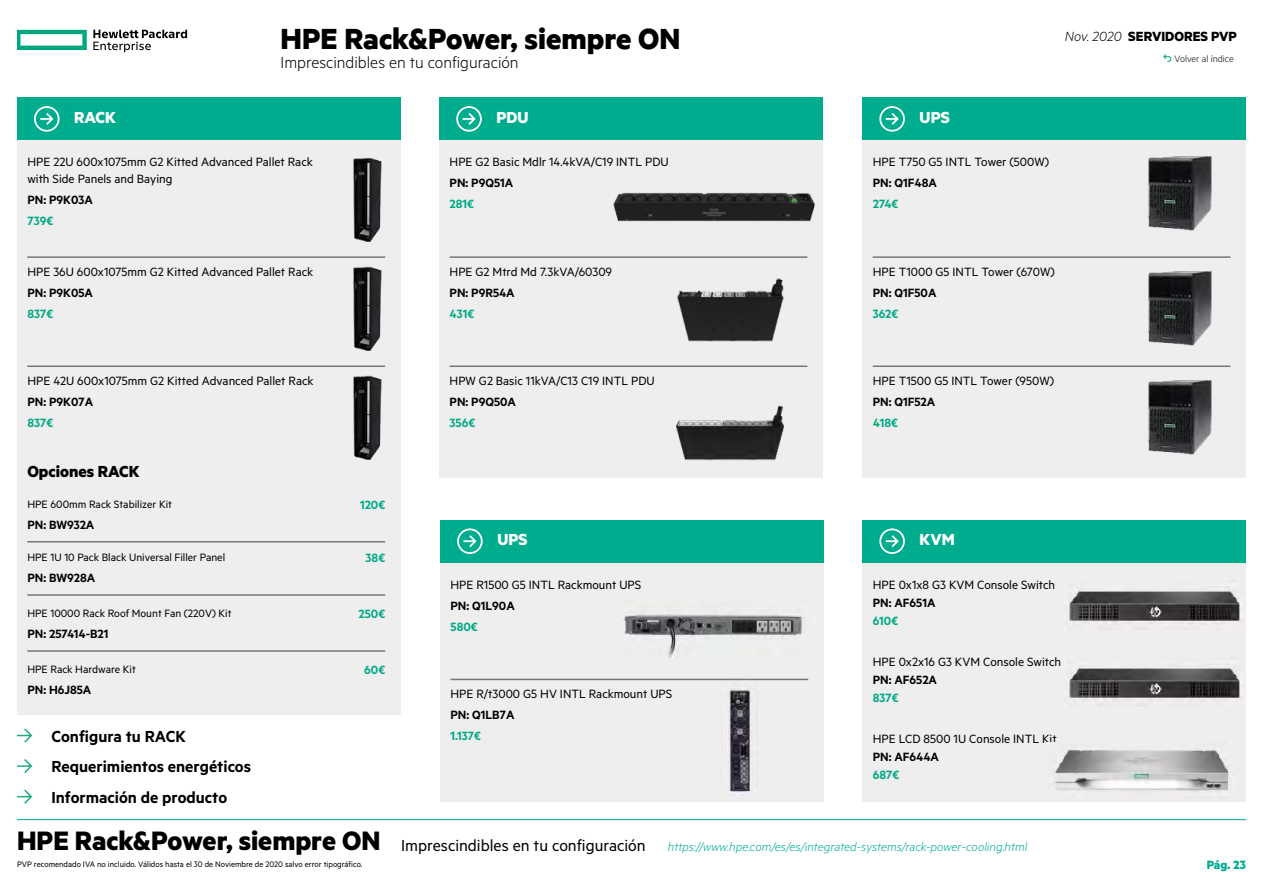
<style>
.page{position:relative;width:1263px;height:893px;background:#fff}
.page>*{position:absolute;margin:0;border:0;box-sizing:border-box;transform-origin:0 0}
.t1{font:700 33px "Metric HPE";color:#000}
.t2{font:600 18px/30.6px "Metric";color:#000}
.t3{font:300 18px "Metric";color:#000}
.t4{font:700 18px "Metric";color:#fff}
.t5{font:700 18px "Metric";color:#000}
.t6{font:700 15px "Metric";color:#000}
.t7{font:13.5px/16.2px "Metric";color:#000}
.t8{font:600 13.5px "Metric";color:#000}
.t9{font:italic 300 13.5px "Metric";color:#00ac8e}
.t10{font:600 13.5px "Metric";color:#00a984}
.t11{font:700 13.5px "Metric";color:#00ac8e}
.t12{font:12px "Metric";color:#000}
.t13{font:300 10.5px "Metric";color:#000}
.t14{font:9px "Metric";color:#000}
.s1{font-weight:300;font-style:italic}
.s2{font-weight:700;font-style:normal;font-size:30px;color:#000}
.s3{font-weight:400;font-style:normal;font-size:18px;color:#000}
</style>
<div class="page">
<svg style="left:17px;top:30px;width:70px;height:20px"></svg>
<svg style="left:93px;top:30px;width:94px;height:22px"></svg>
<svg style="left:1163px;top:54px;width:9px;height:8px"></svg>
<div style="left:17px;top:115px;width:384px;height:600px;background:#eee"></div>
<div style="left:439px;top:115px;width:384px;height:363px;background:#eee"></div>
<div style="left:862px;top:115px;width:384px;height:363px;background:#eee"></div>
<div style="left:862px;top:538px;width:384px;height:263px;background:#eee"></div>
<div style="left:440px;top:538px;width:384px;height:263px;background:#eee"></div>
<img style="left:677px;top:278px;width:107px;height:64px">
<div style="left:17px;top:98px;width:384px;height:42px;background:#00ac8e"></div>
<div style="left:439px;top:98px;width:384px;height:42px;background:#00ac8e"></div>
<div style="left:862px;top:98px;width:384px;height:42px;background:#00ac8e"></div>
<div style="left:862px;top:520px;width:384px;height:42px;background:#00ac8e"></div>
<div style="left:440px;top:520px;width:384px;height:42px;background:#00ac8e"></div>
<svg style="left:34px;top:106px;width:26px;height:26px"></svg>
<svg style="left:456px;top:106px;width:26px;height:26px"></svg>
<svg style="left:879px;top:106px;width:26px;height:26px"></svg>
<svg style="left:879px;top:528px;width:26px;height:26px"></svg>
<svg style="left:457px;top:528px;width:26px;height:26px"></svg>
<img style="left:353px;top:158px;width:29px;height:84px">
<img style="left:353px;top:267px;width:29px;height:84px">
<img style="left:353px;top:376px;width:29px;height:84px">
<img style="left:613px;top:192px;width:202px;height:30px">
<img style="left:676px;top:405px;width:108px;height:56px">
<img style="left:1148px;top:156px;width:64px;height:75px">
<img style="left:1148px;top:271px;width:64px;height:75px">
<img style="left:1148px;top:380px;width:64px;height:75px">
<hr style="left:27px;top:256px;width:358px;height:2px;background:#75757a">
<hr style="left:450px;top:256px;width:357px;height:2px;background:#75757a">
<hr style="left:873px;top:256px;width:357px;height:2px;background:#75757a">
<hr style="left:27px;top:365px;width:358px;height:2px;background:#75757a">
<hr style="left:450px;top:365px;width:357px;height:2px;background:#75757a">
<hr style="left:873px;top:365px;width:357px;height:2px;background:#75757a">
<hr style="left:27px;top:541px;width:358px;height:1px;background:#75757a">
<hr style="left:27px;top:594px;width:358px;height:2px;background:#75757a">
<hr style="left:27px;top:650px;width:358px;height:2px;background:#75757a">
<hr style="left:17px;top:819px;width:1229px;height:1px;background:#00ac8e">
<img style="left:624px;top:614px;width:178px;height:44px">
<img style="left:1069px;top:664px;width:174px;height:42px">
<img style="left:1069px;top:587px;width:174px;height:42px">
<img style="left:1054px;top:749px;width:175px;height:42px">
<img style="left:722px;top:678px;width:35px;height:117px">
<hr style="left:450px;top:679px;width:358px;height:1px;background:#75757a">
<svg style="left:17px;top:728px;width:15px;height:15px"></svg>
<svg style="left:17px;top:759px;width:15px;height:14px"></svg>
<svg style="left:17px;top:789px;width:15px;height:15px"></svg>
<h1 class="t1" style="left:281px;top:19px;width:401px">HPE Rack&amp;Power, siempre ON</h1>
<h2 class="t3" style="left:281px;top:52px;width:239px">Imprescindibles en tu configuración</h2>
<h2 class="t4" style="left:74px;top:107px;width:43px">RACK</h2>
<h2 class="t4" style="left:496px;top:107px;width:34px">PDU</h2>
<h2 class="t4" style="left:920px;top:107px;width:32px">UPS</h2>
<p class="t7" style="left:27px;top:154px;width:287px">HPE 22U 600x1075mm G2 Kitted Advanced Pallet Rack with Side Panels and Baying</p>
<p class="t8" style="left:27px;top:191px;width:67px">PN: P9K03A</p>
<p class="t10" style="left:27px;top:212px;width:27px">739€</p>
<p class="t7" style="left:450px;top:154px;width:221px">HPE G2 Basic Mdlr 14.4kVA/C19 INTL PDU</p>
<p class="t8" style="left:450px;top:175px;width:65px">PN: P9Q51A</p>
<p class="t10" style="left:450px;top:196px;width:26px">281€</p>
<p class="t7" style="left:873px;top:154px;width:178px">HPE T750 G5 INTL Tower (500W)</p>
<p class="t8" style="left:873px;top:175px;width:66px">PN: Q1F48A</p>
<p class="t10" style="left:873px;top:196px;width:27px">274€</p>
<p class="t6" style="left:1065px;top:27px;width:174px"><span class="s1">Nov. 2020</span> SERVIDORES PVP</p>
<p class="t13" style="left:1174px;top:53px;width:61px">Volver al índice</p>
<p class="t7" style="left:27px;top:263px;width:287px">HPE 36U 600x1075mm G2 Kitted Advanced Pallet Rack</p>
<p class="t8" style="left:27px;top:284px;width:67px">PN: P9K05A</p>
<p class="t10" style="left:27px;top:305px;width:27px">837€</p>
<p class="t7" style="left:450px;top:263px;width:164px">HPE G2 Mtrd Md 7.3kVA/60309</p>
<p class="t8" style="left:450px;top:284px;width:67px">PN: P9R54A</p>
<p class="t10" style="left:450px;top:305px;width:26px">431€</p>
<p class="t7" style="left:873px;top:263px;width:184px">HPE T1000 G5 INTL Tower (670W)</p>
<p class="t8" style="left:873px;top:284px;width:65px">PN: Q1F50A</p>
<p class="t10" style="left:873px;top:305px;width:27px">362€</p>
<p class="t7" style="left:27px;top:372px;width:288px">HPE 42U 600x1075mm G2 Kitted Advanced Pallet Rack</p>
<p class="t8" style="left:27px;top:394px;width:67px">PN: P9K07A</p>
<p class="t10" style="left:27px;top:415px;width:27px">837€</p>
<h2 class="t5" style="left:27px;top:460px;width:114px">Opciones RACK</h2>
<p class="t7" style="left:450px;top:372px;width:207px">HPW G2 Basic 11kVA/C13 C19 INTL PDU</p>
<p class="t8" style="left:450px;top:394px;width:68px">PN: P9Q50A</p>
<p class="t10" style="left:450px;top:415px;width:27px">356€</p>
<p class="t7" style="left:873px;top:372px;width:183px">HPE T1500 G5 INTL Tower (950W)</p>
<p class="t8" style="left:873px;top:394px;width:64px">PN: Q1F52A</p>
<p class="t10" style="left:873px;top:415px;width:27px">418€</p>
<p class="t12" style="left:27px;top:497px;width:146px">HPE 600mm Rack Stabilizer Kit</p>
<p class="t8" style="left:27px;top:517px;width:69px">PN: BW932A</p>
<p class="t12" style="left:27px;top:550px;width:199px">HPE 1U 10 Pack Black Universal Filler Panel</p>
<p class="t8" style="left:27px;top:570px;width:69px">PN: BW928A</p>
<p class="t12" style="left:27px;top:606px;width:206px">HPE 10000 Rack Roof Mount Fan (220V) Kit</p>
<p class="t8" style="left:27px;top:626px;width:83px">PN: 257414-B21</p>
<p class="t12" style="left:27px;top:662px;width:110px">HPE Rack Hardware Kit</p>
<p class="t8" style="left:27px;top:681px;width:66px">PN: H6J85A</p>
<h2 class="t2" style="left:51px;top:720px;width:201px">Configura tu RACK<br>Requerimientos energéticos<br>Información de producto</h2>
<p class="t10" style="left:360px;top:497px;width:27px">120€</p>
<p class="t10" style="left:366px;top:550px;width:21px">38€</p>
<p class="t10" style="left:358px;top:606px;width:28px">250€</p>
<p class="t10" style="left:364px;top:661px;width:22px">60€</p>
<h2 class="t4" style="left:497px;top:529px;width:32px">UPS</h2>
<h2 class="t4" style="left:920px;top:529px;width:37px">KVM</h2>
<p class="t7" style="left:450px;top:576px;width:192px">HPE R1500 G5 INTL Rackmount UPS</p>
<p class="t8" style="left:450px;top:597px;width:66px">PN: Q1L90A</p>
<p class="t10" style="left:450px;top:618px;width:29px">580€</p>
<p class="t7" style="left:450px;top:685px;width:223px">HPE R/t3000 G5 HV INTL Rackmount UPS</p>
<p class="t8" style="left:450px;top:707px;width:66px">PN: Q1LB7A</p>
<p class="t10" style="left:450px;top:728px;width:32px">1.137€</p>
<p class="t7" style="left:873px;top:576px;width:184px">HPE 0x1x8 G3 KVM Console Switch</p>
<p class="t8" style="left:873px;top:594px;width:64px">PN: AF651A</p>
<p class="t10" style="left:873px;top:612px;width:27px">610€</p>
<p class="t7" style="left:873px;top:653px;width:190px">HPE 0x2x16 G3 KVM Console Switch</p>
<p class="t8" style="left:873px;top:672px;width:66px">PN: AF652A</p>
<p class="t10" style="left:873px;top:690px;width:27px">837€</p>
<p class="t7" style="left:873px;top:730px;width:185px">HPE LCD 8500 1U Console INTL Kit</p>
<p class="t8" style="left:873px;top:749px;width:68px">PN: AF644A</p>
<p class="t10" style="left:873px;top:767px;width:28px">687€</p>
<p class="t9" style="left:17px;top:839px;width:1012px"><span class="s2">HPE Rack&amp;Power, siempre ON</span> <span class="s3">Imprescindibles en tu configuración</span> https://www.hpe.com/es/es/integrated-systems/rack-power-cooling.html</p>
<p class="t14" style="left:17px;top:859px;width:347px">PVP recomendado IVA no incluido. Válidos hasta el 30 de Noviembre de 2020 salvo error tipográfico.</p>
<p class="t11" style="left:1207px;top:857px;width:41px">Pág. 23</p>
</div>
